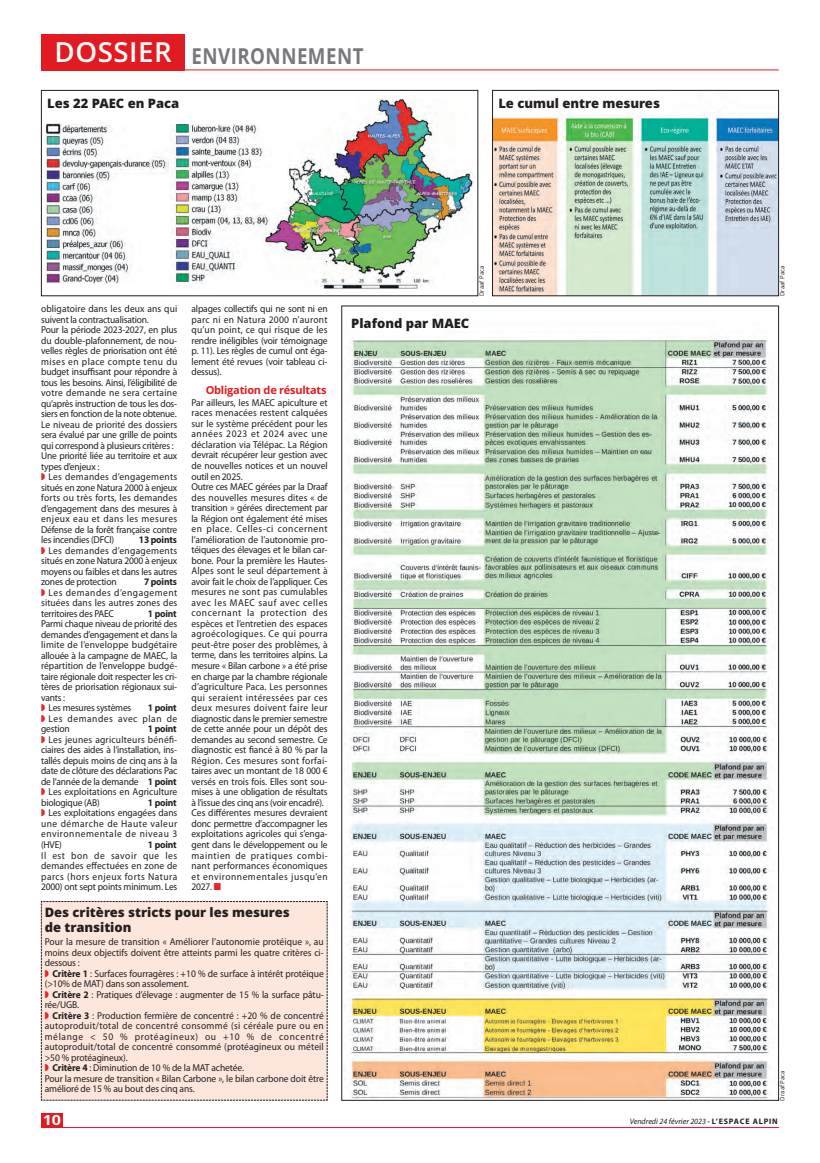
<style>
.page{position:relative;width:820px;height:1163px;background:#fff}
.page>*{position:absolute;margin:0;border:0;box-sizing:border-box;transform-origin:0 0}
.t1{font:600 27.6px "Open Sans";letter-spacing:.02em;color:#fff}
.t2{font:700 22px "Open Sans";letter-spacing:.025em;color:#76787b;scale:.85 1}
.t3{font:700 14px "Open Sans";color:#fff;scale:1.15 1}
.t4{font:800 13px/15px "Open Sans";color:#231f20}
.t5{font:700 11px "Open Sans";letter-spacing:-.02em;color:#e21a21}
.t6{font:10px/10.5px "Myriad Pro";letter-spacing:-.015em;color:#231f20;text-align:justify;scale:.95 1}
.t7{font:700 10px "Myriad Pro";letter-spacing:-.02em;color:#231f20;scale:.95 1}
.t8{font:10px/10.5px "Myriad Pro";letter-spacing:.005em;color:#231f20;scale:.95 1}
.t9{font:10px/10.5px "Myriad Pro";letter-spacing:.055em;color:#231f20;scale:.95 1}
.t10{font:italic 8px "Myriad Pro";color:#231f20}
.t11{font:6px "Open Sans";color:#231f20}
.s1{color:#e3272b}
.s2{font-weight:700}
.s3{font-weight:600;font-style:normal}
.s4{font-weight:700;font-style:normal}
</style>
<div class="page">
<hr style="left:41px;top:70px;width:737px;height:1px;background:#e21a21">
<div style="left:41px;top:1112px;width:22px;height:15px;background:#e21a21"></div>
<hr style="left:41px;top:1127px;width:737px;height:1px;background:#e21a21">
<div style="left:41px;top:34px;width:144px;height:36px;background:#e21a21"></div>
<div style="left:41px;top:901px;width:287px;height:199px;background:#fde7dc"></div>
<img style="left:344px;top:337px;width:430px;height:761px">
<img style="left:494px;top:111px;width:282px;height:183px">
<div style="left:492px;top:90px;width:286px;height:206px;border:1px solid #231f20"></div>
<img style="left:168px;top:124px;width:92px;height:162px">
<img style="left:47px;top:122px;width:121px;height:162px">
<div style="left:41px;top:90px;width:437px;height:206px;border:1px solid #231f20"></div>
<img style="left:260px;top:98px;width:213px;height:192px">
<p class="t1" style="left:54px;top:36px;width:119px">DOSSIER</p>
<p class="t2" style="left:191px;top:47px;width:204px">ENVIRONNEMENT</p>
<p class="t4" style="left:47px;top:96px;width:134px">Les 22 PAEC en Paca</p>
<p class="t4" style="left:498px;top:96px;width:163px">Le cumul entre mesures</p>
<p class="t6" style="left:41px;top:304px;width:145px">obligatoire dans les deux ans qui suivent la contractualisation.</p>
<p class="t6" style="left:41px;top:325px;width:145px">Pour la période 2023-2027, en plus du double-plafonnement, de nou&shy;velles règles de priorisation ont été mises en place compte tenu du budget insuffisant pour répondre à tous les besoins. Ainsi, l’éligibilité de votre demande ne sera certaine qu’après instruction de tous les dos&shy;siers en fonction de la note obtenue.</p>
<p class="t6" style="left:41px;top:420px;width:145px">Le niveau de priorité des dossiers sera évalué par une grille de points qui correspond à plusieurs critères :</p>
<p class="t6" style="left:41px;top:451px;width:145px">Une priorité liée au territoire et aux types d’enjeux :</p>
<p class="t6" style="left:41px;top:472px;width:145px"><span class="s1">◗</span> Les demandes d’engagements situés en zone Natura 2000 à enjeux forts ou très forts, les demandes d’engagement dans des mesures à enjeux eau et dans les mesures Défense de la forêt française contre les incendies (DFCI)</p>
<p class="t7" style="left:139px;top:534px;width:41px">13 points</p>
<p class="t6" style="left:41px;top:546px;width:145px"><span class="s1">◗</span> Les demandes d’engagements situés en zone Natura 2000 à enjeux moyens ou faibles et dans les autres zones de protection</p>
<p class="t7" style="left:144px;top:576px;width:36px">7 points</p>
<p class="t6" style="left:41px;top:588px;width:145px"><span class="s1">◗</span> Les demandes d’engagement situées dans les autres zones des territoires des PAEC</p>
<p class="t7" style="left:148px;top:607px;width:32px">1 point</p>
<p class="t6" style="left:41px;top:619px;width:145px">Parmi chaque niveau de priorité des demandes d’engagement et dans la limite de l’enveloppe budgétaire allouée à la campagne de MAEC, la répartition de l’enveloppe budgé&shy;taire régionale doit respecter les cri&shy;tères de priorisation régionaux sui&shy;vants :</p>
<p class="t6" style="left:41px;top:703px;width:96px"><span class="s1">◗</span> Les mesures systèmes</p>
<p class="t7" style="left:148px;top:702px;width:32px">1 point</p>
<p class="t9" style="left:41px;top:714px;width:145px"><span class="s1">◗</span> Les demandes avec plan de gestion</p>
<p class="t7" style="left:148px;top:723px;width:32px">1 point</p>
<p class="t6" style="left:41px;top:735px;width:145px"><span class="s1">◗</span> Les jeunes agriculteurs bénéfi&shy;ciaires des aides à l’installation, ins&shy;tallés depuis moins de cinq ans à la date de clôture des déclarations Pac de l’année de la demande <span class="s2">1 point</span></p>
<p class="t8" style="left:41px;top:787px;width:145px"><span class="s1">◗</span> Les exploitations en Agriculture biologique (AB)</p>
<p class="t7" style="left:148px;top:796px;width:32px">1 point</p>
<p class="t6" style="left:41px;top:808px;width:145px"><span class="s1">◗</span> Les exploitations engagées dans une démarche de Haute valeur environnementale de niveau 3 (HVE)</p>
<p class="t7" style="left:148px;top:838px;width:32px">1 point</p>
<p class="t6" style="left:41px;top:850px;width:145px">Il est bon de savoir que les demandes effectuées en zone de parcs (hors enjeux forts Natura 2000) ont sept points minimum. Les</p>
<p class="t6" style="left:191px;top:304px;width:145px">alpages collectifs qui ne sont ni en parc ni en Natura 2000 n’auront qu’un point, ce qui risque de les rendre inéligibles (voir témoignage p. 11). Les règles de cumul ont éga&shy;lement été revues (voir tableau ci&shy;dessus).</p>
<p class="t5" style="left:206px;top:385px;width:122px">Obligation de résultats</p>
<p class="t6" style="left:191px;top:398px;width:145px">Par ailleurs, les MAEC apiculture et races menacées restent calquées sur le système précédent pour les années 2023 et 2024 avec une déclaration via Télépac. La Région devrait récupérer leur gestion avec de nouvelles notices et un nouvel outil en 2025.</p>
<p class="t6" style="left:191px;top:482px;width:145px">Outre ces MAEC gérées par la Draaf des nouvelles mesures dites « de transition » gérées directement par la Région ont également été mises en place. Celles-ci concernent l’amélioration de l’autonomie pro&shy;téiques des élevages et le bilan car&shy;bone. Pour la première les Hautes-Alpes sont le seul département à avoir fait le choix de l’appliquer. Ces mesures ne sont pas cumulables avec les MAEC sauf avec celles concernant la protection des espèces et l’entretien des espaces agroécologiques. Ce qui pourra peut-être poser des problèmes, à terme, dans les territoires alpins. La mesure « Bilan carbone » a été prise en charge par la chambre régionale d’agriculture Paca. Les personnes qui seraient intéressées par ces deux mesures doivent faire leur diagnostic dans le premier semestre de cette année pour un dépôt des demandes au second semestre. Ce diagnostic est fiancé à 80 % par la Région. Ces mesures sont forfai&shy;taires avec un montant de 18 000 € versés en trois fois. Elles sont sou&shy;mises à une obligation de résultats à l’issue des cinq ans (voir encadré).</p>
<p class="t6" style="left:191px;top:808px;width:145px">Ces différentes mesures devraient donc permettre d’accompagner les exploitations agricoles qui s’enga&shy;gent dans le développement ou le maintien de pratiques combi&shy;nant performances économiques et environnementales jusqu’en 2027. <span class="s1">■</span></p>
<p class="t4" style="left:45px;top:904px;width:246px">Des critères stricts pour les mesures de transition</p>
<p class="t6" style="left:45px;top:937px;width:295px">Pour la mesure de transition « Améliorer l’autonomie protéique », au moins deux objectifs doivent être atteints parmi les quatre critères ci&shy;dessous :</p>
<p class="t6" style="left:45px;top:968px;width:295px"><span class="s1">◗</span> <span class="s2">Critère 1</span> : Surfaces fourragères : +10 % de surface à intérêt protéique (&gt;10% de MAT) dans son assolement.</p>
<p class="t6" style="left:45px;top:989px;width:295px"><span class="s1">◗</span> <span class="s2">Critère 2</span> : Pratiques d’élevage : augmenter de 15 % la surface pâtu&shy;rée/UGB.</p>
<p class="t6" style="left:45px;top:1010px;width:295px"><span class="s1">◗</span> <span class="s2">Critère 3</span> : Production fermière de concentré : +20 % de concentré autoproduit/total de concentré consommé (si céréale pure ou en mélange &lt; 50 % protéagineux) ou +10 % de concentré autoproduit/total de concentré consommé (protéagineux ou méteil &gt;50 % protéagineux).</p>
<p class="t6" style="left:45px;top:1063px;width:211px"><span class="s1">◗</span> <span class="s2">Critère 4</span> : Diminution de 10 % de la MAT achetée.</p>
<p class="t6" style="left:45px;top:1073px;width:295px">Pour la mesure de transition « Bilan Carbone », le bilan carbone doit être amélioré de 15 % au bout des cinq ans.</p>
<p class="t4" style="left:351px;top:316px;width:120px">Plafond par MAEC</p>
<p class="t11" style="left:478px;top:296px;width:32px;rotate:-90deg">Draaf Paca</p>
<p class="t11" style="left:778px;top:296px;width:32px;rotate:-90deg">Draaf Paca</p>
<p class="t11" style="left:778px;top:1100px;width:32px;rotate:-90deg">Draaf Paca</p>
<p class="t3" style="left:43px;top:1114px;width:17px">10</p>
<p class="t10" style="left:629px;top:1116px;width:150px">Vendredi 24 février 2023 <span class="s3">-</span> <span class="s4">L’ESPACE ALPIN</span></p>
</div>
